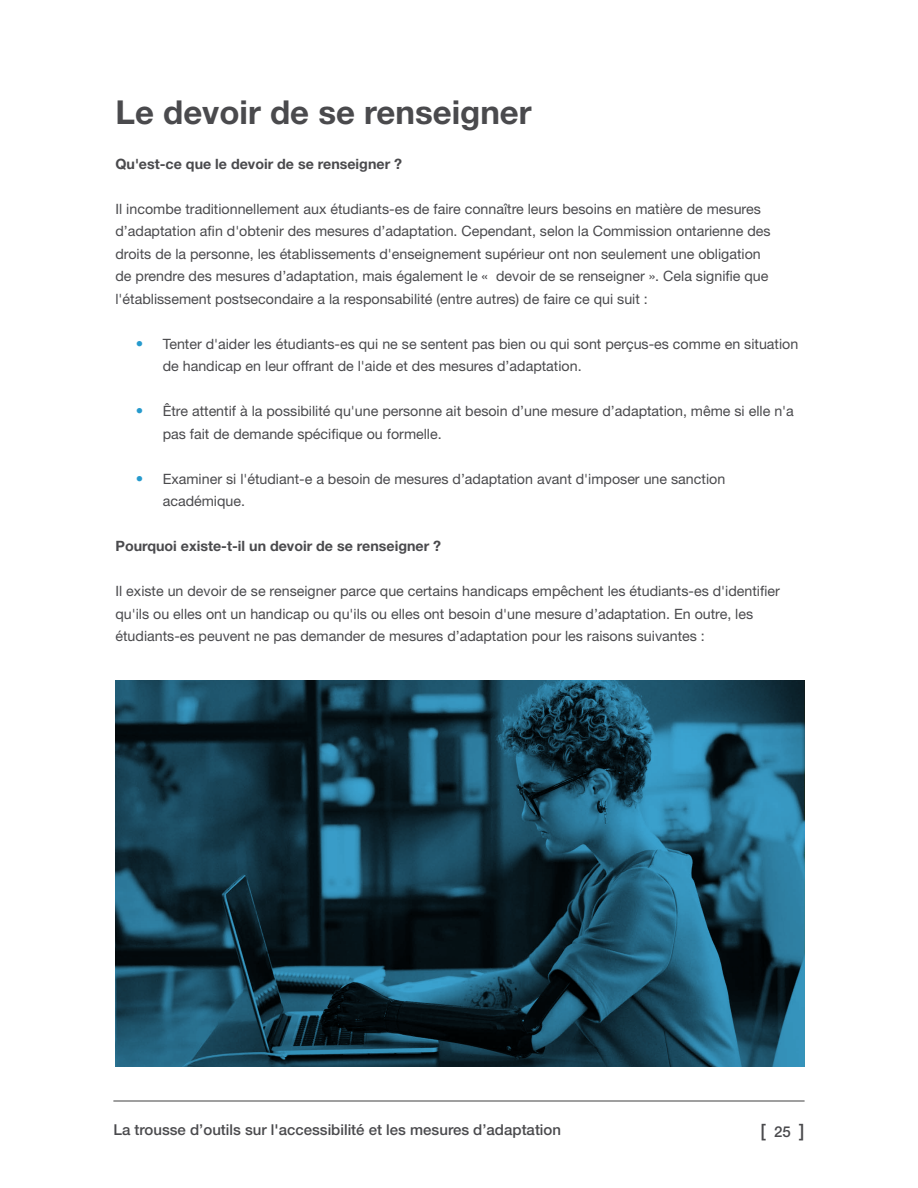
<style>
.page{position:relative;width:918px;height:1188px;background:#fff}
.page>*{position:absolute;margin:0;border:0;box-sizing:border-box;transform-origin:0 0}
.t1{font:700 33px "Helvetica Neue LT Std";color:#4a4a4d}
.t2{font:500 18px "Helvetica Neue LT Std";color:#4a4a4d}
.t3{font:500 15px "Helvetica Neue LT Std";color:#4a4a4d}
.t4{font:14.25px/22.5px "Helvetica Neue LT Std";color:#4a4a4d}
.t5{font:700 14.25px "Helvetica Neue LT Std";color:#4a4a4d}
.s1{font-weight:700;font-size:15px;color:#269acd}
.s2{font-size:15px}
</style>
<div class="page">
<hr style="left:113px;top:1101px;width:692px;height:1px;background:#404040">
<svg style="left:115px;top:680px;width:690px;height:387px;background:#184457"></svg>
<h1 class="t1" style="left:116px;top:92px;width:418px">Le devoir de se renseigner</h1>
<p class="t5" style="left:116px;top:155px;width:288px">Qu'est-ce que le devoir de se renseigner ?</p>
<p class="t4" style="left:116px;top:197px;width:657px">Il incombe traditionnellement aux étudiants-es de faire connaître leurs besoins en matière de mesures d’adaptation afin d'obtenir des mesures d’adaptation. Cependant, selon la Commission ontarienne des droits de la personne, les établissements d'enseignement supérieur ont non seulement une obligation de prendre des mesures d’adaptation, mais également le « devoir de se renseigner ». Cela signifie que l'établissement postsecondaire a la responsabilité (entre autres) de faire ce qui suit :</p>
<p class="t4" style="left:163px;top:332px;width:637px;text-indent:-27px"><span class="s1">•</span> Tenter d'aider les étudiants-es qui ne se sentent pas bien ou qui sont perçus-es comme en situation de handicap en leur offrant de l'aide et des mesures d’adaptation.</p>
<p class="t4" style="left:163px;top:400px;width:633px;text-indent:-27px"><span class="s1">•</span> Être attentif à la possibilité qu'une personne ait besoin d’une mesure d’adaptation, même si elle n'a pas fait de demande spécifique ou formelle.</p>
<p class="t4" style="left:163px;top:467px;width:564px;text-indent:-27px"><span class="s1">•</span> Examiner si l'étudiant-e a besoin de mesures d’adaptation avant d'imposer une sanction académique.</p>
<p class="t5" style="left:115px;top:537px;width:327px">Pourquoi existe-t-il un devoir de se renseigner ?</p>
<p class="t4" style="left:115px;top:580px;width:666px">Il existe un devoir de se renseigner parce que certains handicaps empêchent les étudiants-es d'identifier qu'ils ou elles ont un handicap ou qu'ils ou elles ont besoin d'une mesure d’adaptation. En outre, les étudiants-es peuvent ne pas demander de mesures d’adaptation pour les raisons suivantes :</p>
<p class="t3" style="left:113px;top:1121px;width:449px">La trousse d’outils sur l'accessibilité et les mesures d’adaptation</p>
<p class="t2" style="left:761px;top:1120px;width:46px">[ <span class="s2">25</span> ]</p>
</div>
